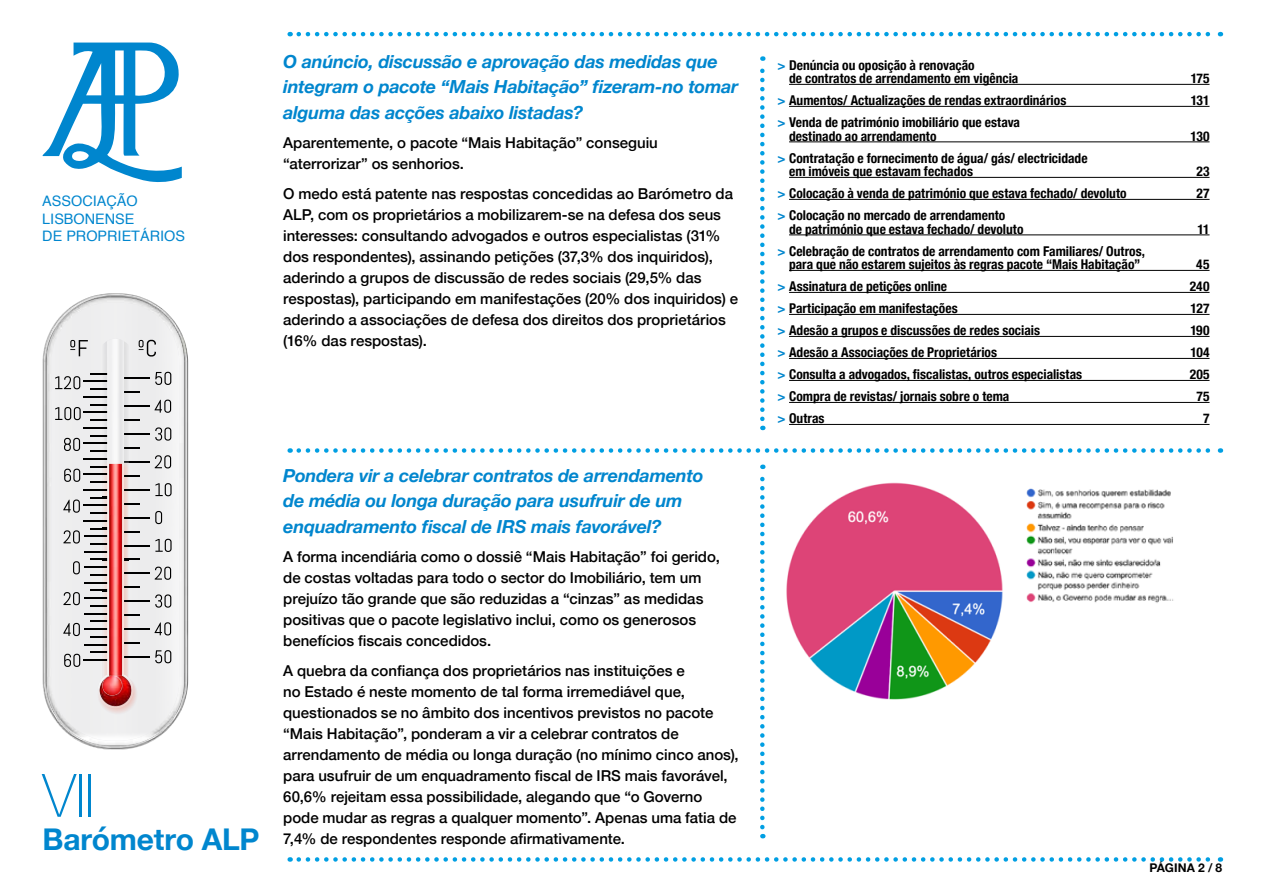
<style>
.page{position:relative;width:1263px;height:893px;background:#fff}
.page>*{position:absolute;margin:0;border:0;box-sizing:border-box;transform-origin:0 0}
.t1{font:100 59.85px "Helvetica Neue";color:#0086ce}
.t2{font:700 30px "Helvetica Neue";letter-spacing:-.005em;color:#0086ce}
.t3{font:italic 700 18px/25.5px "Helvetica Neue";letter-spacing:-.01em;color:#0086ce}
.t4{font:500 15px/21px "Helvetica Neue";color:#000}
.t5{font:14.4px/17.2px "Helvetica";color:#0086ce}
.t6{font:700 condensed 13.5px/13.5px "Helvetica Neue";color:#000}
.t7{font:700 12px "Helvetica Neue";letter-spacing:.01em;color:#000}
.s1{font-style:italic;font-stretch:normal;color:#0086ce}
</style>
<div class="page">
<img style="left:44px;top:294px;width:144px;height:456px">
<img style="left:184px;top:362px;width:1px;height:319px">
<svg style="left:109px;top:745px;width:16px;height:1px"></svg>
<img style="left:47px;top:298px;width:137px;height:447px">
<hr style="left:124px;top:433px;width:26px;height:2px;background:#000">
<hr style="left:124px;top:656px;width:26px;height:2px;background:#000">
<svg style="left:155px;top:650px;width:16px;height:13px"></svg>
<svg style="left:155px;top:427px;width:16px;height:14px"></svg>
<svg style="left:139px;top:340px;width:17px;height:17px"></svg>
<svg style="left:70px;top:340px;width:18px;height:16px"></svg>
<img style="left:98px;top:713px;width:41px;height:1px">
<img style="left:98px;top:678px;width:41px;height:35px">
<img style="left:99px;top:680px;width:39px;height:33px">
<img style="left:137px;top:681px;width:1px;height:31px">
<img style="left:100px;top:681px;width:37px;height:31px">
<img style="left:102px;top:683px;width:35px;height:28px">
<img style="left:104px;top:684px;width:33px;height:26px">
<img style="left:107px;top:687px;width:29px;height:23px">
<img style="left:134px;top:689px;width:1px;height:20px">
<img style="left:129px;top:346px;width:1px;height:109px">
<img style="left:102px;top:459px;width:1px;height:216px">
<img style="left:103px;top:339px;width:4px;height:336px">
<svg style="left:55px;top:373px;width:52px;height:17px"></svg>
<svg style="left:83px;top:396px;width:24px;height:1px"></svg>
<svg style="left:55px;top:404px;width:52px;height:17px"></svg>
<svg style="left:84px;top:427px;width:23px;height:1px"></svg>
<svg style="left:64px;top:435px;width:43px;height:17px"></svg>
<svg style="left:84px;top:458px;width:23px;height:1px"></svg>
<svg style="left:64px;top:466px;width:43px;height:17px"></svg>
<svg style="left:84px;top:489px;width:23px;height:1px"></svg>
<svg style="left:63px;top:497px;width:44px;height:17px"></svg>
<svg style="left:84px;top:520px;width:23px;height:1px"></svg>
<svg style="left:63px;top:528px;width:44px;height:17px"></svg>
<svg style="left:84px;top:551px;width:23px;height:1px"></svg>
<svg style="left:73px;top:559px;width:34px;height:16px"></svg>
<svg style="left:84px;top:582px;width:23px;height:1px"></svg>
<svg style="left:63px;top:590px;width:44px;height:16px"></svg>
<svg style="left:84px;top:613px;width:23px;height:1px"></svg>
<svg style="left:63px;top:621px;width:44px;height:16px"></svg>
<svg style="left:84px;top:644px;width:23px;height:1px"></svg>
<svg style="left:64px;top:652px;width:43px;height:15px"></svg>
<img style="left:124px;top:341px;width:5px;height:334px">
<svg style="left:124px;top:372px;width:47px;height:13px"></svg>
<svg style="left:124px;top:392px;width:16px;height:1px"></svg>
<svg style="left:124px;top:400px;width:47px;height:13px"></svg>
<svg style="left:124px;top:420px;width:16px;height:1px"></svg>
<svg style="left:124px;top:433px;width:6px;height:2px"></svg>
<svg style="left:124px;top:447px;width:16px;height:2px"></svg>
<svg style="left:124px;top:455px;width:47px;height:13px"></svg>
<svg style="left:124px;top:475px;width:16px;height:1px"></svg>
<svg style="left:124px;top:483px;width:48px;height:13px"></svg>
<svg style="left:124px;top:503px;width:16px;height:1px"></svg>
<svg style="left:124px;top:511px;width:38px;height:13px"></svg>
<svg style="left:124px;top:531px;width:16px;height:1px"></svg>
<svg style="left:124px;top:539px;width:48px;height:13px"></svg>
<svg style="left:124px;top:559px;width:16px;height:1px"></svg>
<svg style="left:124px;top:567px;width:47px;height:13px"></svg>
<svg style="left:124px;top:587px;width:16px;height:1px"></svg>
<svg style="left:124px;top:594px;width:47px;height:14px"></svg>
<svg style="left:124px;top:615px;width:16px;height:1px"></svg>
<svg style="left:124px;top:622px;width:47px;height:13px"></svg>
<svg style="left:124px;top:642px;width:16px;height:2px"></svg>
<img style="left:107px;top:339px;width:17px;height:336px">
<svg style="left:98px;top:675px;width:36px;height:34px"></svg>
<img style="left:109px;top:464px;width:13px;height:212px">
<img style="left:100px;top:676px;width:31px;height:30px">
<img style="left:102px;top:676px;width:20px;height:19px;border-radius:10px">
<svg style="left:42px;top:42px;width:140px;height:141px"></svg>
<img style="left:1026px;top:488px;width:148px;height:115px">
<img style="left:786px;top:482px;width:217px;height:218px">
<hr style="left:789px;top:84px;width:420px;height:1px;background:#000">
<hr style="left:789px;top:106px;width:420px;height:1px;background:#000">
<hr style="left:789px;top:142px;width:420px;height:1px;background:#000">
<hr style="left:789px;top:177px;width:420px;height:1px;background:#000">
<hr style="left:789px;top:199px;width:420px;height:1px;background:#000">
<hr style="left:789px;top:235px;width:420px;height:1px;background:#000">
<hr style="left:789px;top:270px;width:420px;height:1px;background:#000">
<hr style="left:789px;top:292px;width:420px;height:1px;background:#000">
<hr style="left:789px;top:314px;width:420px;height:1px;background:#000">
<hr style="left:789px;top:336px;width:420px;height:1px;background:#000">
<hr style="left:789px;top:358px;width:420px;height:1px;background:#000">
<hr style="left:789px;top:380px;width:420px;height:1px;background:#000">
<hr style="left:789px;top:402px;width:420px;height:1px;background:#000">
<hr style="left:789px;top:424px;width:420px;height:1px;background:#000">
<svg style="left:299px;top:32px;width:922px;height:4px"></svg>
<svg style="left:299px;top:448px;width:922px;height:5px"></svg>
<svg style="left:760px;top:56px;width:5px;height:363px"></svg>
<svg style="left:760px;top:465px;width:5px;height:362px"></svg>
<svg style="left:299px;top:857px;width:922px;height:5px"></svg>
<p class="t5" style="left:42px;top:193px;width:144px">ASSOCIAÇÃO<br>LISBONENSE<br>DE PROPRIETÁRIOS</p>
<p class="t3" style="left:283px;top:49px;width:456px">O anúncio, discussão e aprovação das medidas que integram o pacote “Mais Habitação” fizeram-no tomar alguma das acções abaixo listadas?</p>
<p class="t4" style="left:283px;top:131px;width:376px">Aparentemente, o pacote “Mais Habitação” conseguiu “aterrorizar” os senhorios.</p>
<p class="t4" style="left:283px;top:181px;width:456px">O medo está patente nas respostas concedidas ao Barómetro da ALP, com os proprietários a mobilizarem-se na defesa dos seus interesses: consultando advogados e outros especialistas (31% dos respondentes), assinando petições (37,3% dos inquiridos), aderindo a grupos de discussão de redes sociais (29,5% das respostas), participando em manifestações (20% dos inquiridos) e aderindo a associações de defesa dos direitos dos proprietários (16% das respostas).</p>
<h1 class="t1" style="left:43px;top:750px;width:54px">VII</h1>
<h2 class="t2" style="left:43px;top:815px;width:218px">Barómetro ALP</h2>
<p class="t3" style="left:283px;top:463px;width:422px">Pondera vir a celebrar contratos de arrendamento de média ou longa duração para usufruir de um enquadramento fiscal de IRS mais favorável?</p>
<p class="t4" style="left:283px;top:545px;width:438px">A forma incendiária como o dossiê “Mais Habitação” foi gerido, de costas voltadas para todo o sector do Imobiliário, tem um prejuízo tão grande que são reduzidas a “cinzas” as medidas positivas que o pacote legislativo inclui, como os generosos benefícios fiscais concedidos.</p>
<p class="t4" style="left:283px;top:658px;width:457px">A quebra da confiança dos proprietários nas instituições e<br>no Estado é neste momento de tal forma irremediável que, questionados se no âmbito dos incentivos previstos no pacote “Mais Habitação”, ponderam a vir a celebrar contratos de arrendamento de média ou longa duração (no mínimo cinco anos), para usufruir de um enquadramento fiscal de IRS mais favorável, 60,6% rejeitam essa possibilidade, alegando que “o Governo pode mudar as regras a qualquer momento”. Apenas uma fatia de 7,4% de respondentes responde afirmativamente.</p>
<p class="t6" style="left:789px;top:57px;width:231px;text-indent:-12px"><span class="s1">&gt;</span> Denúncia ou oposição à renovação<br>de contratos de arrendamento em vigência</p>
<p class="t6" style="left:1191px;top:71px;width:20px">175</p>
<p class="t6" style="left:777px;top:93px;width:290px"><span class="s1">&gt;</span> Aumentos/ Actualizações de rendas extraordinários</p>
<p class="t6" style="left:1191px;top:93px;width:20px">131</p>
<p class="t6" style="left:789px;top:115px;width:233px;text-indent:-12px"><span class="s1">&gt;</span> Venda de património imobiliário que estava destinado ao arrendamento</p>
<p class="t6" style="left:1190px;top:128px;width:21px">130</p>
<p class="t6" style="left:789px;top:150px;width:300px;text-indent:-12px"><span class="s1">&gt;</span> Contratação e fornecimento de água/ gás/ electricidade em imóveis que estavam fechados</p>
<p class="t6" style="left:1196px;top:164px;width:15px">23</p>
<p class="t6" style="left:777px;top:186px;width:351px"><span class="s1">&gt;</span> Colocação à venda de património que estava fechado/ devoluto</p>
<p class="t6" style="left:1196px;top:186px;width:15px">27</p>
<p class="t6" style="left:789px;top:208px;width:236px;text-indent:-12px"><span class="s1">&gt;</span> Colocação no mercado de arrendamento<br>de património que estava fechado/ devoluto</p>
<p class="t6" style="left:1197px;top:221px;width:14px">11</p>
<p class="t6" style="left:777px;top:243px;width:369px;text-align:center"><span class="s1">&gt;</span> Celebração de contratos de arrendamento com Familiares/ Outros, para que não estarem sujeitos às regras pacote “Mais Habitação”</p>
<p class="t6" style="left:1196px;top:257px;width:15px">45</p>
<p class="t6" style="left:777px;top:279px;width:171px"><span class="s1">&gt;</span> Assinatura de petições online</p>
<p class="t6" style="left:1190px;top:279px;width:21px">240</p>
<p class="t6" style="left:777px;top:301px;width:182px"><span class="s1">&gt;</span> Participação em manifestações</p>
<p class="t6" style="left:1190px;top:301px;width:20px">127</p>
<p class="t6" style="left:777px;top:323px;width:264px"><span class="s1">&gt;</span> Adesão a grupos e discussões de redes sociais</p>
<p class="t6" style="left:1190px;top:323px;width:21px">190</p>
<p class="t6" style="left:777px;top:345px;width:221px"><span class="s1">&gt;</span> Adesão a Associações de Proprietários</p>
<p class="t6" style="left:1190px;top:345px;width:21px">104</p>
<p class="t6" style="left:777px;top:367px;width:306px"><span class="s1">&gt;</span> Consulta a advogados, fiscalistas, outros especialistas</p>
<p class="t6" style="left:1190px;top:367px;width:21px">205</p>
<p class="t6" style="left:777px;top:389px;width:233px"><span class="s1">&gt;</span> Compra de revistas/ jornais sobre o tema</p>
<p class="t6" style="left:1196px;top:389px;width:15px">75</p>
<p class="t6" style="left:777px;top:411px;width:49px"><span class="s1">&gt;</span> Outras</p>
<p class="t6" style="left:1203px;top:411px;width:8px">7</p>
<p class="t7" style="left:1149px;top:858px;width:74px">PÁGINA 2 / 8</p>
</div>
